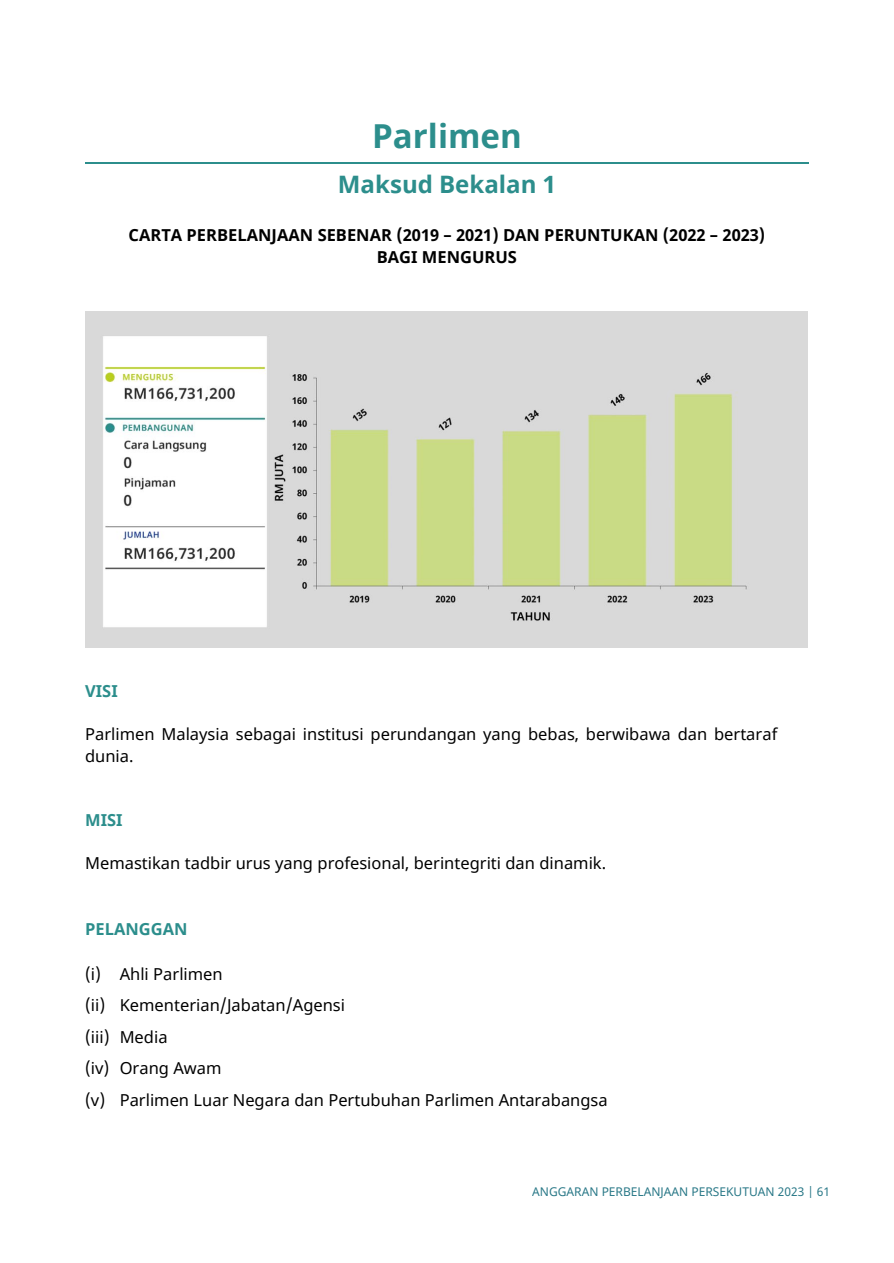
<style>
.page{position:relative;width:894px;height:1263px;background:#fff}
.page>*{position:absolute;margin:0;border:0;box-sizing:border-box;transform-origin:0 0}
.t1{font:700 33px "Noto Sans";color:#2c8e8c}
.t2{font:700 24px "Noto Sans";color:#2c8e8c}
.t3{font:16.5px/22.4px "Noto Sans";color:#000}
.t4{font:700 16.5px "Noto Sans";color:#000}
.t5{font:700 16.5px "Noto Sans";color:#2c8e8c}
.t6{font:12px "Noto Sans";color:#297887}
</style>
<div class="page">
<hr style="left:85px;top:162px;width:723px;height:1px;background:#2c8e8c">
<img style="left:86px;top:312px;width:721px;height:336px">
<p class="t1" style="left:372px;top:112px;width:151px">Parlimen</p>
<p class="t2" style="left:338px;top:167px;width:219px">Maksud Bekalan 1</p>
<p class="t4" style="left:129px;top:223px;width:638px">CARTA PERBELANJAAN SEBENAR (2019 – 2021) DAN PERUNTUKAN (2022 – 2023)</p>
<p class="t4" style="left:376px;top:245px;width:142px">BAGI MENGURUS</p>
<h1 class="t5" style="left:85px;top:679px;width:34px">VISI</h1>
<p class="t3" style="left:85px;top:723px;width:693px">Parlimen Malaysia sebagai institusi perundangan yang bebas, berwibawa dan bertaraf dunia.</p>
<h1 class="t5" style="left:85px;top:809px;width:39px">MISI</h1>
<p class="t3" style="left:85px;top:853px;width:522px">Memastikan tadbir urus yang profesional, berintegriti dan dinamik.</p>
<h1 class="t5" style="left:85px;top:917px;width:104px">PELANGGAN</h1>
<p class="t3" style="left:85px;top:963px;width:139px">(i) Ahli Parlimen</p>
<p class="t3" style="left:85px;top:995px;width:261px">(ii) Kementerian/Jabatan/Agensi</p>
<p class="t3" style="left:85px;top:1026px;width:84px">(iii) Media</p>
<p class="t3" style="left:85px;top:1058px;width:138px">(iv) Orang Awam</p>
<p class="t3" style="left:85px;top:1089px;width:524px">(v) Parlimen Luar Negara dan Pertubuhan Parlimen Antarabangsa</p>
<p class="t6" style="left:532px;top:1184px;width:299px">ANGGARAN PERBELANJAAN PERSEKUTUAN 2023 | 61</p>
</div>
